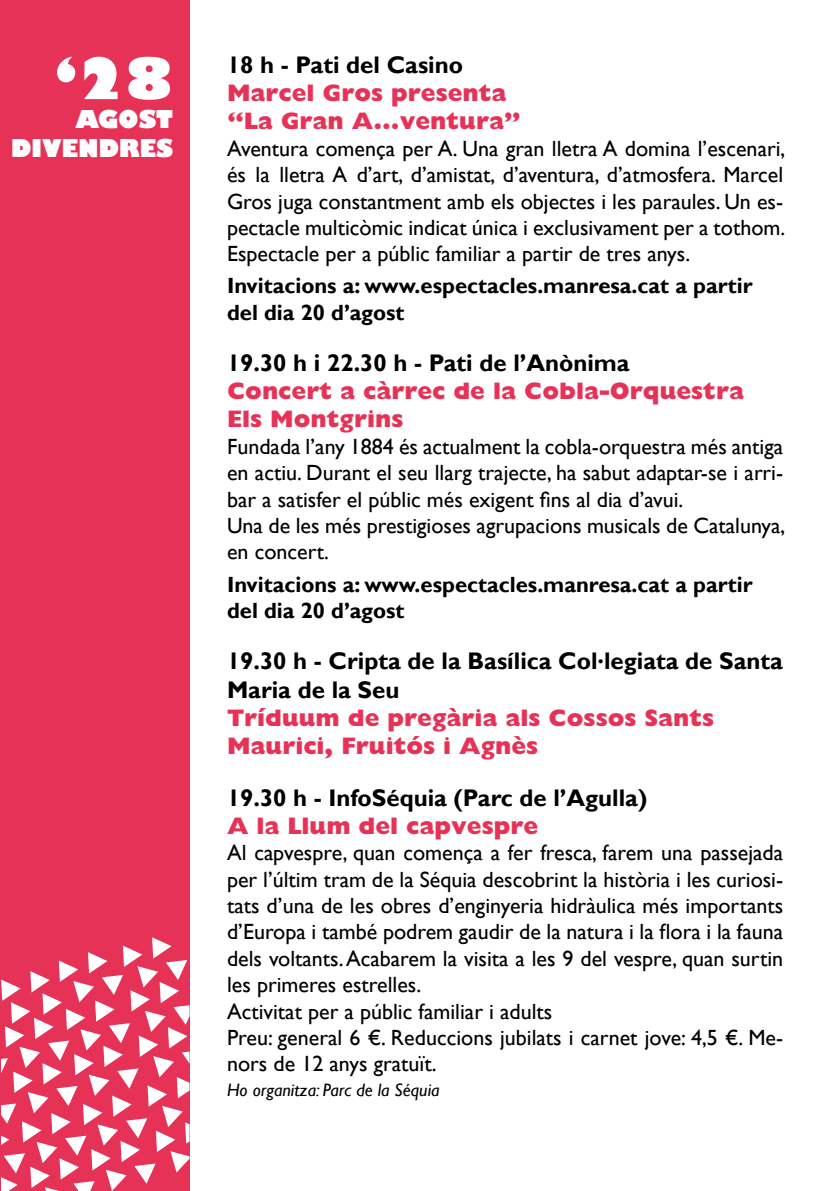
<style>
.page{position:relative;width:840px;height:1191px;background:#fff}
.page>*{position:absolute;margin:0;border:0;box-sizing:border-box;transform-origin:0 0}
.t1{font:800 56px "Gill Sans";color:#fff}
.t2{font:800 24px/28px "Gill Sans";color:#e73257}
.t3{font:700 24px/28.8px "Gill Sans";color:#000}
.t4{font:800 24px/28.8px "Gill Sans";letter-spacing:-.01em;color:#fff;text-align:right}
.t5{font:22px/26.4px "Gill Sans";color:#000}
.t6{font:700 22px/26.4px "Gill Sans";color:#000}
.t7{font:italic 18px "Gill Sans";color:#000}
</style>
<div class="page">
<div style="left:0;top:0;width:189px;height:1191px;background:#e73257"></div>
<svg style="left:1px;top:937px;width:188px;height:254px"></svg>
<h1 class="t1" style="left:55px;top:43px;width:120px">‘28</h1>
<p class="t4" style="left:11px;top:106px;width:164px">AGOST<br>DIVENDRES</p>
<p class="t3" style="left:227px;top:51px;width:237px">18 h - Pati del Casino</p>
<p class="t2" style="left:227px;top:79px;width:295px">Marcel Gros presenta “La Gran A...ventura”</p>
<p class="t5" style="left:227px;top:135px;width:559px;text-align:justify">Aventura comença per A. Una gran lletra A domina l’escenari, és la lletra A d’art, d’amistat, d’aventura, d’atmosfera. Marcel Gros juga constantment amb els objectes i les paraules. Un es&shy;pectacle multicòmic indicat única i exclusivament per a tothom.<br>Espectacle per a públic familiar a partir de tres anys.</p>
<p class="t6" style="left:227px;top:273px;width:527px">Invitacions a: www.espectacles.manresa.cat a partir del dia 20 d’agost</p>
<p class="t3" style="left:227px;top:349px;width:404px">19.30 h i 22.30 h - Pati de l’Anònima</p>
<p class="t2" style="left:227px;top:377px;width:518px">Concert a càrrec de la Cobla-Orquestra<br>Els Montgrins</p>
<p class="t5" style="left:227px;top:433px;width:559px">Fundada l’any 1884 és actualment la cobla-orquestra més antiga en actiu. Durant el seu llarg trajecte, ha sabut adaptar-se i arri&shy;bar a satisfer el públic més exigent fins al dia d’avui.<br>Una de les més prestigioses agrupacions musicals de Catalunya, en concert.</p>
<p class="t6" style="left:227px;top:571px;width:527px">Invitacions a: www.espectacles.manresa.cat a partir del dia 20 d’agost</p>
<p class="t3" style="left:227px;top:647px;width:557px">19.30 h - Cripta de la Basílica Col.legiata de Santa<br>Maria de la Seu</p>
<p class="t2" style="left:227px;top:704px;width:488px">Tríduum de pregària als Cossos Sants<br>Maurici, Fruitós i Agnès</p>
<p class="t3" style="left:227px;top:784px;width:421px">19.30 h - InfoSéquia (Parc de l’Agulla)</p>
<p class="t2" style="left:227px;top:811px;width:312px">A la Llum del capvespre</p>
<p class="t5" style="left:227px;top:840px;width:557px">Al capvespre, quan comença a fer fresca, farem una passejada per l’últim tram de la Séquia descobrint la història i les curiosi&shy;tats d’una de les obres d’enginyeria hidràulica més importants d’Europa i també podrem gaudir de la natura i la flora i la fauna dels voltants. Acabarem la visita a les 9 del vespre, quan surtin les primeres estrelles.<br>Activitat per a públic familiar i adults<br>Preu: general 6 €. Reduccions jubilats i carnet jove: 4,5 €. Me&shy;nors de 12 anys gratuït.</p>
<p class="t7" style="left:227px;top:1079px;width:214px">Ho organitza: Parc de la Séquia</p>
</div>
